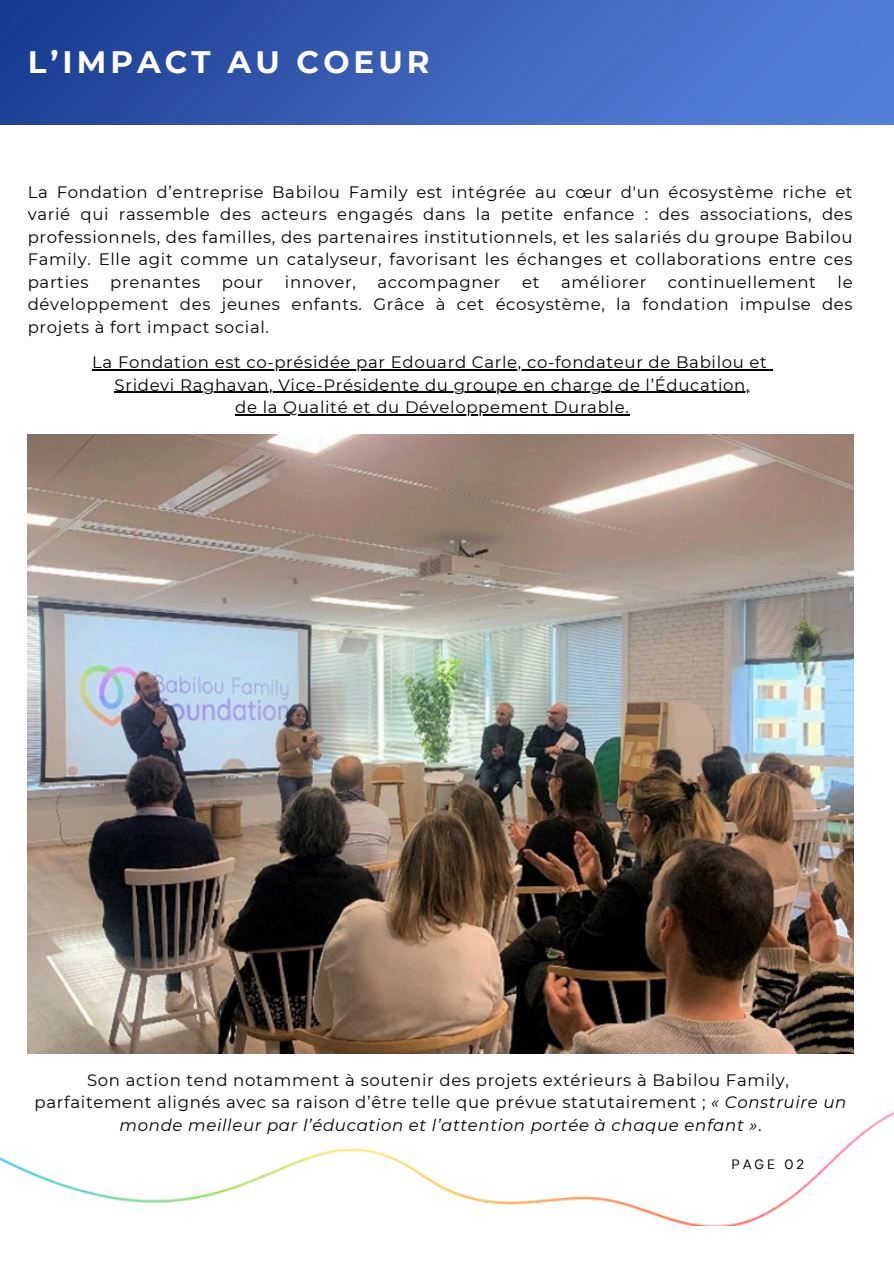
<style>
.page{position:relative;width:894px;height:1264px;background:#fff}
.page>*{position:absolute;margin:0;border:0;box-sizing:border-box;transform-origin:0 0}
.t1{font:700 30.9px "Montserrat";letter-spacing:.13em;color:#fff}
.t2{font:16.5px/22.5px "Montserrat";letter-spacing:.04em;color:#000001;text-align:justify}
.t3{font:13.5px "TT Interphases";letter-spacing:.23em;color:#000001}
.s1{font-style:italic}
</style>
<div class="page">
<img style="left:0;top:1112px;width:893px;height:113px">
<img style="left:0;top:0;width:893px;height:125px">
<img style="left:28px;top:434px;width:824px;height:619px">
<svg style="left:92px;top:369px;width:681px;height:47px"></svg>
<hr style="left:92px;top:369px;width:675px;height:1px;background:#000001">
<hr style="left:114px;top:392px;width:636px;height:1px;background:#000001">
<hr style="left:235px;top:414px;width:394px;height:1px;background:#000001">
<svg style="left:28px;top:1112px;width:825px;height:26px"></svg>
<h1 class="t1" style="left:28px;top:43px;width:403px">L’IMPACT AU COEUR</h1>
<p class="t2" style="left:28px;top:180px;width:826px">La Fondation d’entreprise Babilou Family est intégrée au cœur d'un écosystème riche et varié qui rassemble des acteurs engagés dans la petite enfance : des associations, des professionnels, des familles, des partenaires institutionnels, et les salariés du groupe Babilou Family. Elle agit comme un catalyseur, favorisant les échanges et collaborations entre ces parties</p>
<p class="t2" style="left:28px;top:270px;width:826px;text-indent:809px">le développement des jeunes enfants. Grâce à cet écosystème, la fondation impulse des projets à fort impact social.</p>
<p class="t2" style="left:110px;top:270px;width:92px">prenantes</p>
<p class="t2" style="left:222px;top:270px;width:43px">pour</p>
<p class="t2" style="left:285px;top:270px;width:72px">innover,</p>
<p class="t2" style="left:377px;top:270px;width:124px">accompagner</p>
<p class="t2" style="left:522px;top:270px;width:19px">et</p>
<p class="t2" style="left:561px;top:270px;width:87px">améliorer</p>
<p class="t2" style="left:667px;top:270px;width:149px">continuellement</p>
<p class="t2" style="left:92px;top:351px;width:676px">La Fondation est co-présidée par Edouard Carle, co-fondateur de Babilou et</p>
<h2 class="t2" style="left:114px;top:373px;width:636px">Sridevi Raghavan, Vice-Présidente du groupe en charge de l’Éducation,</h2>
<p class="t2" style="left:235px;top:396px;width:395px">de la Qualité et du Développement Durable.</p>
<p class="t2" style="left:35px;top:1068px;width:813px;text-align:center">Son action tend notamment à soutenir des projets extérieurs à Babilou Family, parfaitement alignés avec sa raison d’être telle que prévue statutairement ; <span class="s1">« Construire un monde meilleur par l’éducation et l’attention portée à chaque enfant »</span>.</p>
<h2 class="t3" style="left:731px;top:1155px;width:74px">PAGE 02</h2>
</div>
